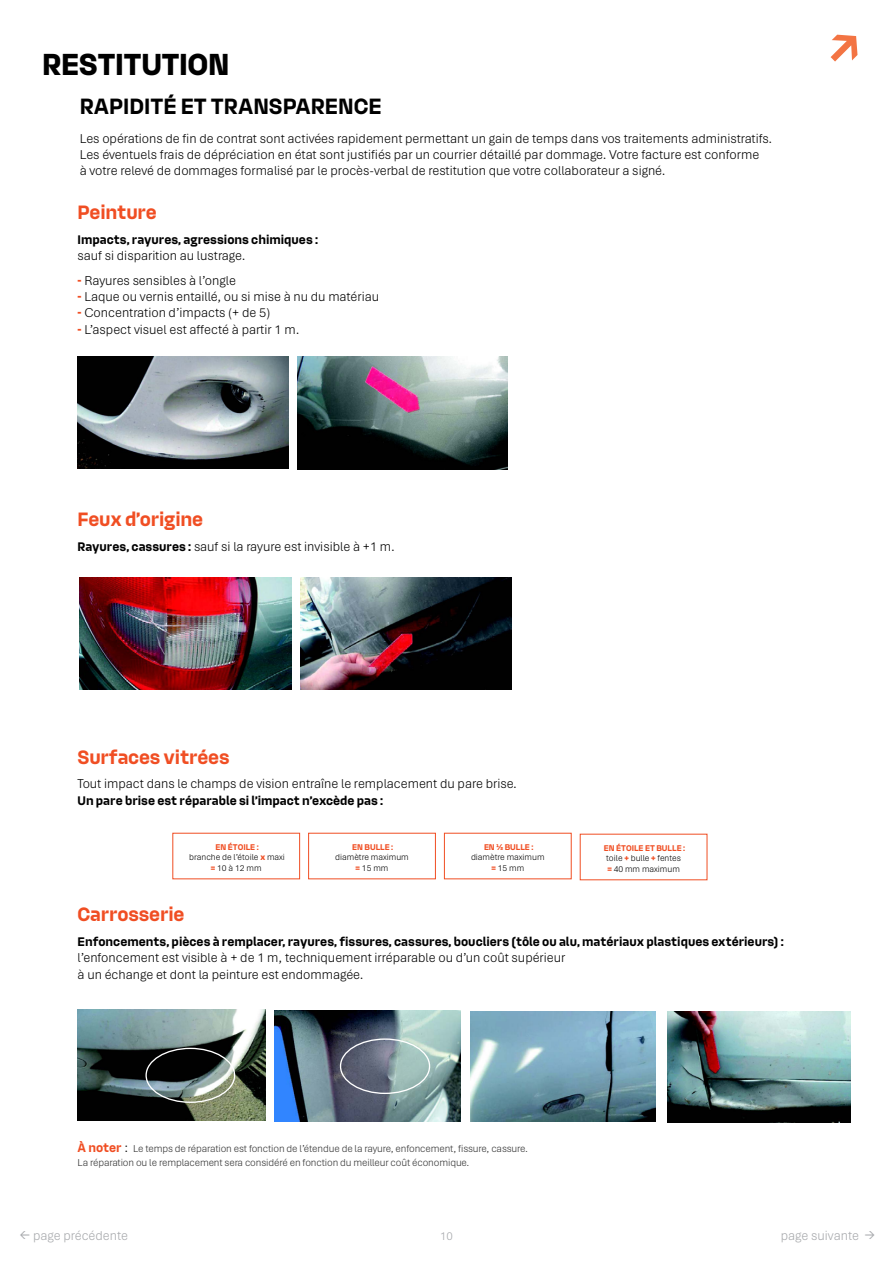
<style>
.page{position:relative;width:893px;height:1263px;background:#fff}
.page>*{position:absolute;margin:0;border:0;box-sizing:border-box;transform-origin:0 0}
.t1{font:700 64.5px "Aptos";color:#f37443}
.t2{font:33px "MBLZ Title";letter-spacing:.005em;color:#000}
.t3{font:700 24px "MBLZ";color:#000}
.t4{font:700 21px "MBLZ";letter-spacing:-.01em;color:#f04e23}
.t5{font:300 13.5px/16.2px "Aptos";color:#000}
.t6{font:700 13.5px "MBLZ";color:#000}
.t7{font:300 13.5px "Aptos";color:#a7a9ac}
.t8{font:300 12px "Aptos";color:#a7a9ac}
.t9{font:300 10.5px/13.5px "Aptos";letter-spacing:-.01em;color:#333}
.t10{font:300 9px/10.8px "Aptos";color:#000;text-align:center}
.t11{font:700 9px "MBLZ";color:#f04e23}
.s1{font-family:"MBLZ Alternate";font-weight:400;color:#f04e23}
.s2{font-family:"MBLZ";font-weight:700}
.s3{font-family:"MBLZ";font-weight:700;font-size:13.5px;color:#f04e23}
.s4{font-size:13.5px;color:#000}
.s5{font-size:18px}
</style>
<div class="page">
<img style="left:78px;top:356px;width:210px;height:113px">
<img style="left:298px;top:356px;width:209px;height:113px">
<img style="left:80px;top:577px;width:211px;height:113px">
<img style="left:301px;top:577px;width:210px;height:113px">
<img style="left:471px;top:1011px;width:184px;height:111px">
<img style="left:667px;top:1011px;width:183px;height:112px">
<img style="left:78px;top:1010px;width:187px;height:110px">
<div style="left:145px;top:1048px;width:90px;height:55px;border:1px solid #fff;border-radius:50%"></div>
<img style="left:274px;top:1011px;width:186px;height:111px">
<div style="left:340px;top:1038px;width:90px;height:56px;border:1px solid #fff;border-radius:50%"></div>
<h2 class="t2" style="left:43px;top:48px;width:188px">RESTITUTION</h2>
<h3 class="t3" style="left:80px;top:93px;width:304px">RAPIDITÉ ET TRANSPARENCE</h3>
<p class="t5" style="left:80px;top:130px;width:694px">Les opérations de fin de contrat sont activées rapidement permettant un gain de temps dans vos traitements administratifs.<br>Les éventuels frais de dépréciation en état sont justifiés par un courrier détaillé par dommage. Votre facture est conforme<br>à votre relevé de dommages formalisé par le procès-verbal de restitution que votre collaborateur a signé.</p>
<h3 class="t4" style="left:78px;top:201px;width:81px">Peinture</h3>
<p class="t6" style="left:78px;top:232px;width:242px">Impacts, rayures, agressions chimiques :</p>
<p class="t5" style="left:78px;top:247px;width:169px">sauf si disparition au lustrage.</p>
<p class="t5" style="left:78px;top:272px;width:160px"><span class="s1">-</span> Rayures sensibles à l’ongle</p>
<p class="t5" style="left:78px;top:288px;width:303px"><span class="s1">-</span> Laque ou vernis entaillé, ou si mise à nu du matériau</p>
<p class="t5" style="left:78px;top:304px;width:194px"><span class="s1">-</span> Concentration d’impacts (+ de 5)</p>
<p class="t5" style="left:78px;top:320px;width:223px"><span class="s1">-</span> L’aspect visuel est affecté à partir 1 m.</p>
<h1 class="t1" style="left:825px;top:4px;width:40px">↗</h1>
<h3 class="t4" style="left:78px;top:508px;width:127px">Feux d’origine</h3>
<p class="t5" style="left:78px;top:538px;width:319px"><span class="s2">Rayures, cassures :</span> sauf si la rayure est invisible à +1 m.</p>
<h3 class="t4" style="left:78px;top:745px;width:154px">Surfaces vitrées</h3>
<p class="t5" style="left:78px;top:775px;width:441px">Tout impact dans le champs de vision entraîne le remplacement du pare brise.</p>
<p class="t6" style="left:78px;top:793px;width:307px">Un pare brise est réparable si l’impact n’excède pas :</p>
<p class="t11" style="left:215px;top:842px;width:45px">EN ÉTOILE :</p>
<p class="t10" style="left:189px;top:852px;width:97px">branche de l’étoile <span class="s1">x</span> maxi <span class="s1">=</span> 10 à 12 mm</p>
<p class="t11" style="left:484px;top:842px;width:51px">EN ½ BULLE :</p>
<p class="t10" style="left:471px;top:852px;width:75px">diamètre maximum <span class="s1">=</span> 15 mm</p>
<p class="t11" style="left:352px;top:842px;width:43px">EN BULLE :</p>
<p class="t10" style="left:335px;top:852px;width:75px">diamètre maximum <span class="s1">=</span> 15 mm</p>
<p class="t11" style="left:604px;top:843px;width:83px">EN ÉTOILE ET BULLE :</p>
<p class="t10" style="left:606px;top:853px;width:76px;text-align:left">toile <span class="s1">+</span> bulle <span class="s1">+</span> fentes <span class="s1">=</span> 40 mm maximum</p>
<h3 class="t4" style="left:78px;top:903px;width:108px">Carrosserie</h3>
<p class="t6" style="left:78px;top:934px;width:708px">Enfoncements, pièces à remplacer, rayures, fissures, cassures, boucliers (tôle ou alu, matériaux plastiques extérieurs) :</p>
<p class="t5" style="left:78px;top:949px;width:489px">l’enfoncement est visible à + de 1 m, techniquement irréparable ou d’un coût supérieur à un échange et dont la peinture est endommagée.</p>
<p class="t9" style="left:78px;top:1142px;width:452px"><span class="s3">À noter</span> <span class="s4">:</span> Le temps de réparation est fonction de l’étendue de la rayure, enfoncement, fissure, cassure.<br>La réparation ou le remplacement sera considéré en fonction du meilleur coût économique.</p>
<p class="t7" style="left:19px;top:1226px;width:110px"><span class="s5">←</span> page précédente</p>
<p class="t8" style="left:440px;top:1228px;width:14px">10</p>
<p class="t7" style="left:781px;top:1226px;width:96px">page suivante <span class="s5">→</span></p>
</div>
